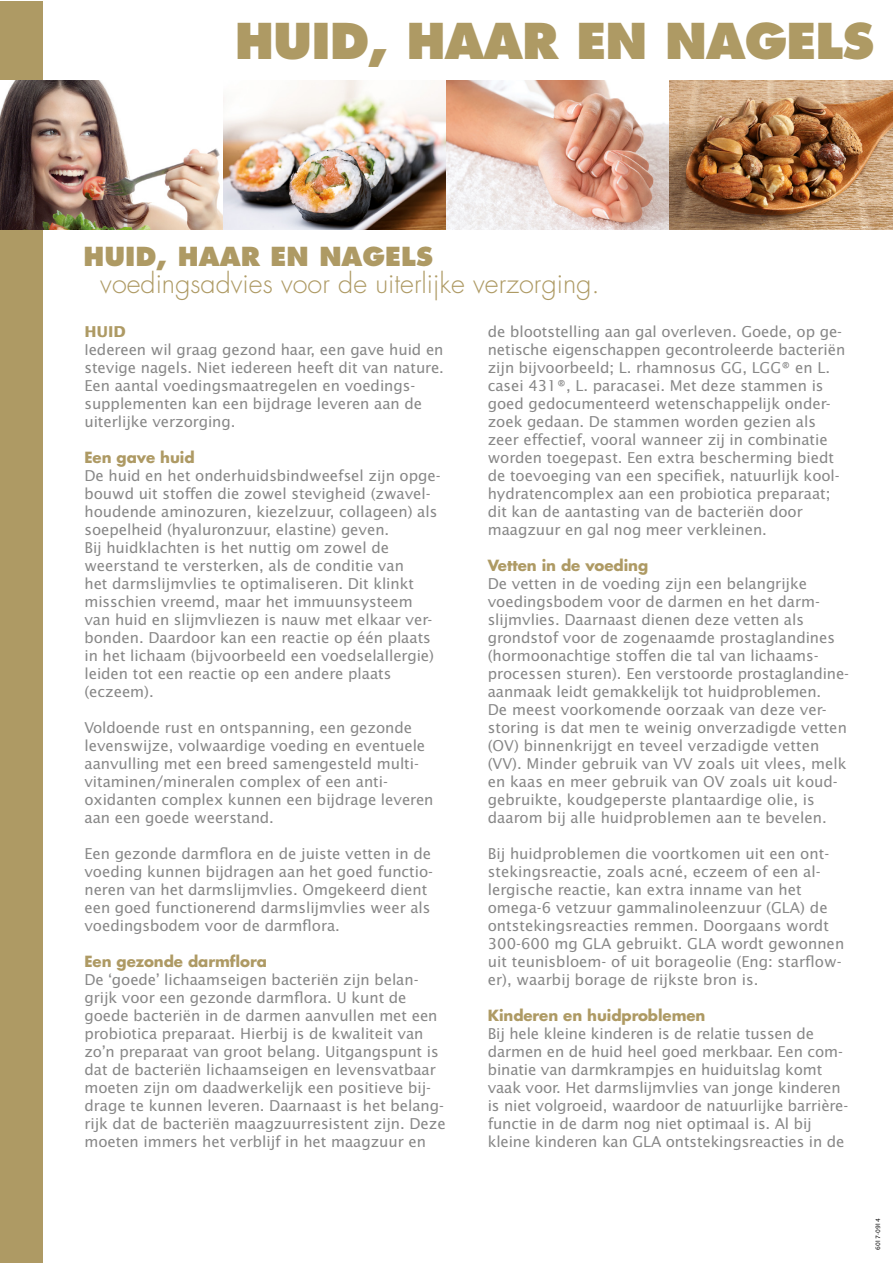
<style>
.page{position:relative;width:893px;height:1263px;background:#fff}
.page>*{position:absolute;margin:0;border:0;box-sizing:border-box;transform-origin:0 0}
.t1{font:800 48px "Futura Std";letter-spacing:-.02em;color:#ae9a64}
.t2{font:300 27px "Futura Std";color:#ae9a64}
.t3{font:800 25.5px "Futura Std";color:#ae9a64}
.t4{font:15px/18px "Lucida Sans Std";letter-spacing:-.005em;color:#878787}
.t5{font:700 15px "Futura Std";letter-spacing:-.005em;color:#ae9a64}
.t6{font:700 15px "Lucida Sans Std";color:#ae9a64}
.t7{font:6px "Lucida Sans Std";color:#000}
</style>
<div class="page">
<div style="left:0;top:1px;width:43px;height:1262px;background:#ae9a64"></div>
<img style="left:0;top:81px;width:892px;height:149px">
<h1 class="t1" style="left:235px;top:10px;width:641px">HUID, HAAR EN NAGELS</h1>
<h3 class="t3" style="left:84px;top:240px;width:351px">HUID, HAAR EN NAGELS</h3>
<h2 class="t2" style="left:100px;top:267px;width:501px">voedingsadvies voor de uiterlijke verzorging.</h2>
<p class="t4" style="left:488px;top:323px;width:359px">de blootstelling aan gal overleven. Goede, op ge&shy;netische eigenschappen gecontroleerde bacteriën zijn bijvoorbeeld; L. rhamnosus GG, LGG® en L. casei 431®, L. paracasei. Met deze stammen is goed gedocumenteerd wetenschappelijk onder&shy;zoek gedaan. De stammen worden gezien als zeer effectief, vooral wanneer zij in combinatie worden toegepast. Een extra bescherming biedt de toevoeging van een specifiek, natuurlijk kool&shy;hydratencomplex aan een probiotica preparaat; dit kan de aantasting van de bacteriën door maagzuur en gal nog meer verkleinen.</p>
<p class="t5" style="left:488px;top:555px;width:162px">Vetten in de voeding</p>
<p class="t4" style="left:488px;top:575px;width:363px">De vetten in de voeding zijn een belangrijke voedingsbodem voor de darmen en het darm&shy;slijmvlies. Daarnaast dienen deze vetten als grondstof voor de zogenaamde prostaglandines (hormoonachtige stoffen die tal van lichaams&shy;processen sturen). Een verstoorde prostaglandine&shy;aanmaak leidt gemakkelijk tot huidproblemen.<br>De meest voorkomende oorzaak van deze ver&shy;storing is dat men te weinig onverzadigde vetten (OV) binnenkrijgt en teveel verzadigde vetten (VV). Minder gebruik van VV zoals uit vlees, melk en kaas en meer gebruik van OV zoals uit koud&shy;gebruikte, koudgeperste plantaardige olie, is daarom bij alle huidproblemen aan te bevelen.</p>
<p class="t4" style="left:488px;top:845px;width:358px">Bij huidproblemen die voortkomen uit een ont&shy;stekingsreactie, zoals acné, eczeem of een al&shy;lergische reactie, kan extra inname van het omega-6 vetzuur gammalinoleenzuur (GLA) de ontstekingsreacties remmen. Doorgaans wordt 300-600 mg GLA gebruikt. GLA wordt gewonnen uit teunisbloem- of uit borageolie (Eng: starflow&shy;er), waarbij borage de rijkste bron is.</p>
<p class="t5" style="left:488px;top:1005px;width:219px">Kinderen en huidproblemen</p>
<p class="t4" style="left:488px;top:1025px;width:362px">Bij hele kleine kinderen is de relatie tussen de darmen en de huid heel goed merkbaar. Een com&shy;binatie van darmkrampjes en huiduitslag komt vaak voor. Het darmslijmvlies van jonge kinderen is niet volgroeid, waardoor de natuurlijke barrière&shy;functie in de darm nog niet optimaal is. Al bij kleine kinderen kan GLA ontstekingsreacties in de</p>
<p class="t6" style="left:84px;top:323px;width:43px">HUID</p>
<p class="t4" style="left:84px;top:341px;width:361px">Iedereen wil graag gezond haar, een gave huid en stevige nagels. Niet iedereen heeft dit van nature.<br>Een aantal voedingsmaatregelen en voedings&shy;supplementen kan een bijdrage leveren aan de uiterlijke verzorging.</p>
<p class="t5" style="left:84px;top:447px;width:112px">Een gave huid</p>
<p class="t4" style="left:84px;top:467px;width:358px">De huid en het onderhuidsbindweefsel zijn opge&shy;bouwd uit stoffen die zowel stevigheid (zwavel&shy;houdende aminozuren, kiezelzuur, collageen) als soepelheid (hyaluronzuur, elastine) geven.<br>Bij huidklachten is het nuttig om zowel de weerstand te versterken, als de conditie van<br>het darmslijmvlies te optimaliseren. Dit klinkt misschien vreemd, maar het immuunsysteem van huid en slijmvliezen is nauw met elkaar ver&shy;bonden. Daardoor kan een reactie op één plaats in het lichaam (bijvoorbeeld een voedselallergie) leiden tot een reactie op een andere plaats (eczeem).</p>
<p class="t4" style="left:84px;top:719px;width:351px">Voldoende rust en ontspanning, een gezonde levenswijze, volwaardige voeding en eventuele aanvulling met een breed samengesteld multi&shy;vitaminen/mineralen complex of een anti&shy;oxidanten complex kunnen een bijdrage leveren aan een goede weerstand.</p>
<p class="t4" style="left:84px;top:845px;width:350px">Een gezonde darmflora en de juiste vetten in de voeding kunnen bijdragen aan het goed functio&shy;neren van het darmslijmvlies. Omgekeerd dient een goed functionerend darmslijmvlies weer als voedingsbodem voor de darmflora.</p>
<p class="t5" style="left:84px;top:951px;width:184px">Een gezonde darmflora</p>
<p class="t4" style="left:84px;top:971px;width:363px">De ‘goede’ lichaamseigen bacteriën zijn belan&shy;grijk voor een gezonde darmflora. U kunt de goede bacteriën in de darmen aanvullen met een probiotica preparaat. Hierbij is de kwaliteit van zo’n preparaat van groot belang. Uitgangspunt is dat de bacteriën lichaamseigen en levensvatbaar moeten zijn om daadwerkelijk een positieve bij&shy;drage te kunnen leveren. Daarnaast is het belang&shy;rijk dat de bacteriën maagzuurresistent zijn. Deze moeten immers het verblijf in het maagzuur en</p>
<p class="t7" style="left:874px;top:1250px;width:34px;rotate:-90deg">6017-0914</p>
</div>
